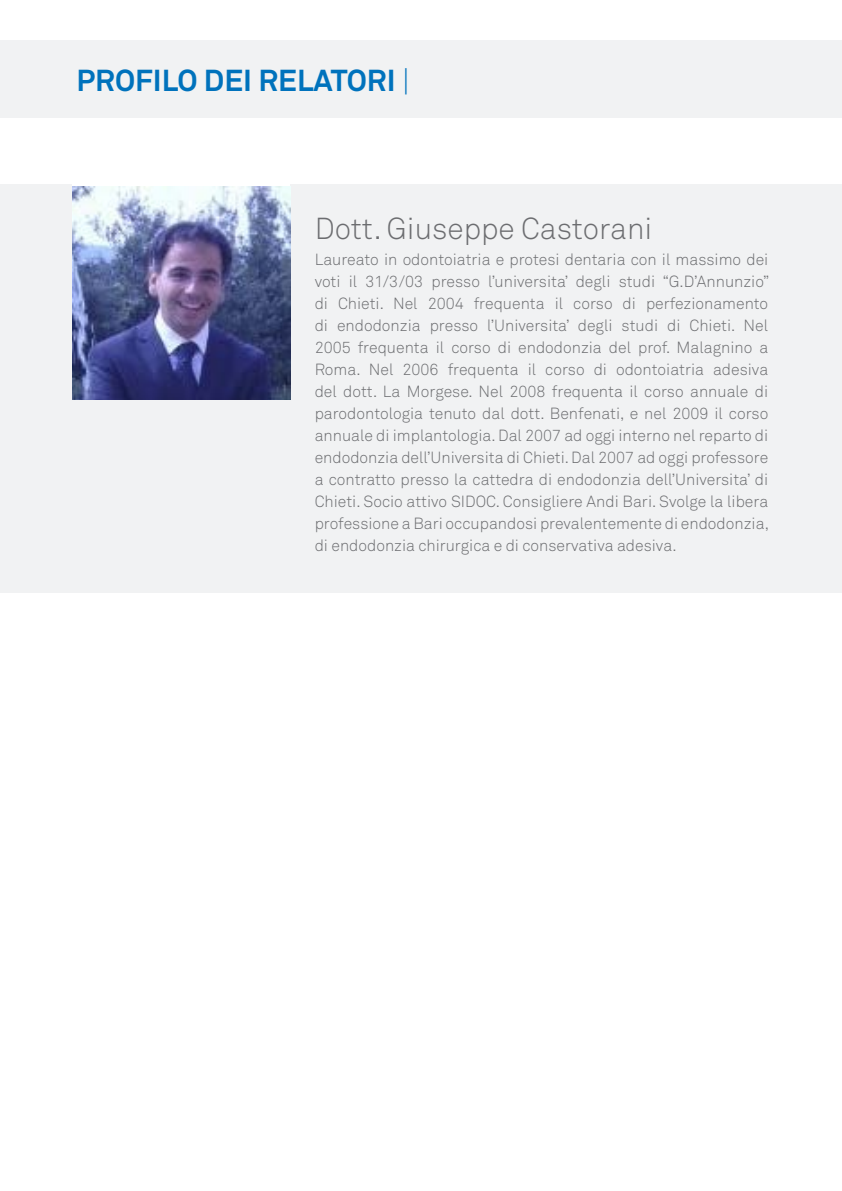
<style>
.page{position:relative;width:842px;height:1191px;background:#fff}
.page>*{position:absolute;margin:0;border:0;box-sizing:border-box;transform-origin:0 0}
.t1{font:300 30px "Akkurat";color:#6c6d70}
.t2{font:700 30px "Akkurat";color:#0072bc}
.t3{font:300 16px/22px "Akkurat";color:#6c6d70;text-align:justify}
.s1{font-weight:300}
</style>
<div class="page">
<div style="left:0;top:40px;width:842px;height:78px;background:#f1f2f3"></div>
<div style="left:0;top:184px;width:842px;height:408px;background:#f1f2f3"></div>
<img style="left:73px;top:187px;width:217px;height:213px">
<h1 class="t2" style="left:77px;top:62px;width:335px">PROFILO DEI RELATORI <span class="s1">|</span></h1>
<h1 class="t1" style="left:315px;top:210px;width:339px">Dott. Giuseppe Castorani</h1>
<p class="t3" style="left:315px;top:248px;width:456px">Laureato in odontoiatria e protesi dentaria con il massimo dei voti il 31/3/03 presso l’universita’ degli studi “G.D’Annunzio” di Chieti. Nel 2004 frequenta il corso di perfezionamento di endodonzia presso l’Universita’ degli studi di Chieti. Nel 2005 frequenta il corso di endodonzia del prof. Malagnino a Roma. Nel 2006 frequenta il corso di odontoiatria adesiva del dott. La Morgese. Nel 2008 frequenta il corso annuale di parodontologia tenuto dal dott. Benfenati, e nel 2009 il corso annuale di implantologia. Dal 2007 ad oggi interno nel reparto di endodonzia dell’Universita di Chieti. Dal 2007 ad oggi professore a contratto presso la cattedra di endodonzia dell’Universita’ di Chieti. Socio attivo SIDOC. Consigliere Andi Bari. Svolge la libera professione a Bari occupandosi prevalentemente di endodonzia, di endodonzia chirurgica e di conservativa adesiva.</p>
</div>
